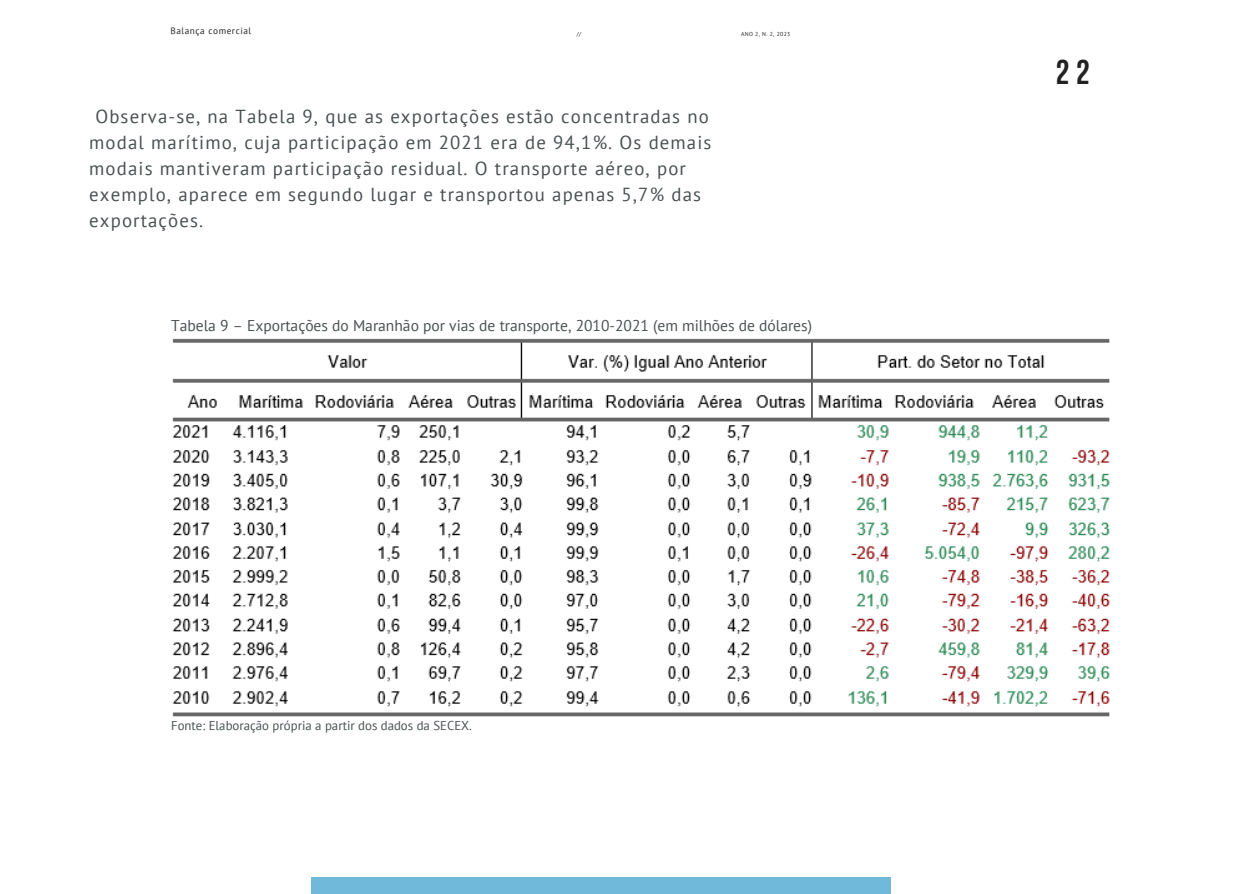
<style>
.page{position:relative;width:1233px;height:894px;background:#fff}
.page>*{position:absolute;margin:0;border:0;box-sizing:border-box;transform-origin:0 0}
.t1{font:700 34.35px "Bebas Neue";color:#222}
.t2{font:18.75px/25.8px "PT Sans";letter-spacing:.06em;color:#495052}
.t3{font:15.6px "PT Sans";color:#495052}
.t4{font:12.75px "PT Sans";color:#495052}
.t5{font:9.3px "PT Sans";letter-spacing:.06em;color:#222}
.t6{font:5.7px "PT Sans";letter-spacing:.06em;color:#222}
</style>
<div class="page">
<div style="left:312px;top:877px;width:579px;height:16px;background:#70b9db"></div>
<img style="left:172px;top:338px;width:938px;height:379px">
<p class="t5" style="left:171px;top:25px;width:82px">Balança comercial</p>
<p class="t6" style="left:577px;top:30px;width:6px">//</p>
<p class="t6" style="left:741px;top:30px;width:50px">ANO 2, N. 2, 2023</p>
<p class="t2" style="left:89px;top:103px;width:624px;text-indent:6px">Observa-se, na Tabela 9, que as exportações estão concentradas no modal marítimo, cuja participação em 2021 era de 94,1%. Os demais modais mantiveram participação residual. O transporte aéreo, por exemplo, aparece em segundo lugar e transportou apenas 5,7% das exportações.</p>
<p class="t3" style="left:171px;top:315px;width:642px">Tabela 9 – Exportações do Maranhão por vias de transporte, 2010-2021 (em milhões de dólares)</p>
<p class="t4" style="left:171px;top:717px;width:302px">Fonte: Elaboração própria a partir dos dados da SECEX.</p>
<p class="t1" style="left:1056px;top:58px;width:36px">22</p>
</div>
